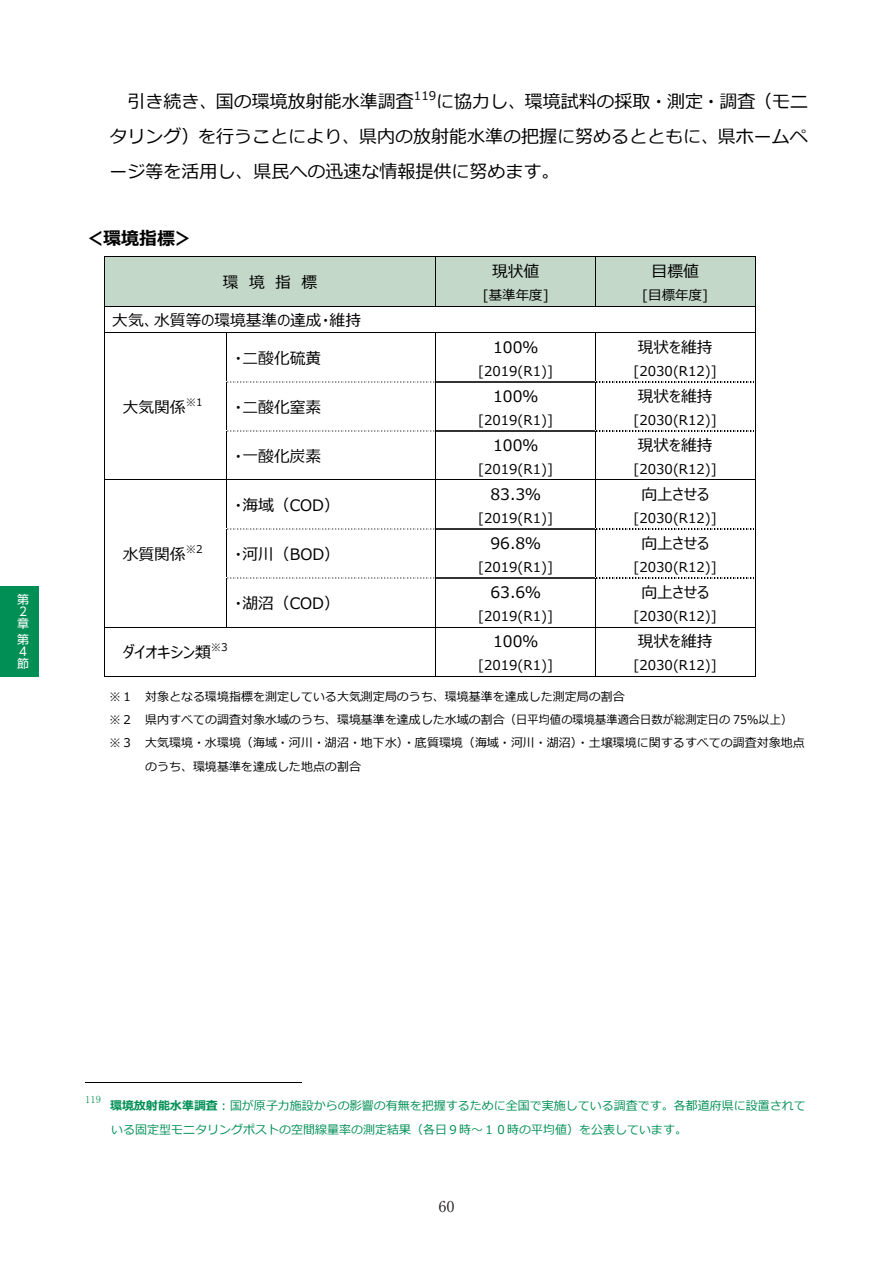
<style>
.page{position:relative;width:893px;height:1263px;background:#fff}
.page>*{position:absolute;margin:0;border:0;box-sizing:border-box;transform-origin:0 0}
.t1{font:18px/35.1px "Meiryo";color:#000;text-align:justify}
.t2{font:700 18px "Meiryo";color:#000}
.t3{font:15.75px "Meiryo UI";color:#000}
.t4{font:15px "Ryumin Pr 6";color:#231f20}
.t5{font:13.5px "Meiryo UI";color:#000}
.t6{font:12px "Meiryo";color:#000}
.t7{font:12px/23.4px "Meiryo";color:#018f55}
.t8{font:12px/12px "UD Shin Go Pr 6";color:#fff}
.t9{font:10.5px "Meiryo UI";color:#000}
.t10{font:10.5px "MS Mincho";color:#018f55}
.s1{font-weight:700}
</style>
<div class="page">
<div style="left:105px;top:257px;width:331px;height:49px;background:#c3d8c8"></div>
<div style="left:436px;top:257px;width:159px;height:49px;background:#c3d8c8"></div>
<div style="left:596px;top:257px;width:159px;height:49px;background:#c3d8c8"></div>
<hr style="left:104px;top:257px;width:651px;height:1px;background:#000">
<hr style="left:104px;top:257px;width:1px;height:49px;background:#000">
<hr style="left:436px;top:257px;width:1px;height:49px;background:#000">
<hr style="left:595px;top:257px;width:1px;height:49px;background:#000">
<hr style="left:755px;top:257px;width:1px;height:49px;background:#000">
<hr style="left:104px;top:306px;width:651px;height:1px;background:#000">
<svg style="left:104px;top:307px;width:1px;height:25px"></svg>
<svg style="left:755px;top:306px;width:1px;height:26px"></svg>
<hr style="left:104px;top:332px;width:651px;height:1px;background:#000">
<hr style="left:104px;top:333px;width:1px;height:48px;background:#000">
<hr style="left:226px;top:333px;width:1px;height:48px;background:#000">
<hr style="left:436px;top:333px;width:1px;height:48px;background:#000">
<hr style="left:595px;top:333px;width:1px;height:48px;background:#000">
<hr style="left:755px;top:333px;width:1px;height:48px;background:#000">
<svg style="left:227px;top:381px;width:529px;height:1px"></svg>
<hr style="left:104px;top:382px;width:1px;height:48px;background:#000">
<hr style="left:226px;top:382px;width:1px;height:48px;background:#000">
<hr style="left:436px;top:382px;width:1px;height:48px;background:#000">
<hr style="left:595px;top:382px;width:1px;height:48px;background:#000">
<hr style="left:755px;top:382px;width:1px;height:48px;background:#000">
<svg style="left:227px;top:430px;width:529px;height:1px"></svg>
<hr style="left:104px;top:431px;width:1px;height:49px;background:#000">
<hr style="left:226px;top:431px;width:1px;height:49px;background:#000">
<hr style="left:436px;top:431px;width:1px;height:49px;background:#000">
<hr style="left:595px;top:431px;width:1px;height:49px;background:#000">
<hr style="left:755px;top:431px;width:1px;height:49px;background:#000">
<hr style="left:104px;top:480px;width:651px;height:1px;background:#000">
<hr style="left:104px;top:480px;width:1px;height:48px;background:#000">
<hr style="left:226px;top:480px;width:1px;height:48px;background:#000">
<hr style="left:436px;top:480px;width:1px;height:48px;background:#000">
<hr style="left:595px;top:480px;width:1px;height:48px;background:#000">
<hr style="left:755px;top:480px;width:1px;height:48px;background:#000">
<svg style="left:227px;top:528px;width:529px;height:1px"></svg>
<hr style="left:104px;top:529px;width:1px;height:49px;background:#000">
<hr style="left:226px;top:529px;width:1px;height:49px;background:#000">
<hr style="left:436px;top:529px;width:1px;height:49px;background:#000">
<hr style="left:595px;top:529px;width:1px;height:49px;background:#000">
<hr style="left:755px;top:529px;width:1px;height:49px;background:#000">
<svg style="left:227px;top:578px;width:527px;height:1px"></svg>
<hr style="left:104px;top:578px;width:1px;height:49px;background:#000">
<hr style="left:226px;top:578px;width:1px;height:49px;background:#000">
<hr style="left:436px;top:578px;width:1px;height:49px;background:#000">
<hr style="left:595px;top:578px;width:1px;height:49px;background:#000">
<hr style="left:755px;top:578px;width:1px;height:49px;background:#000">
<hr style="left:104px;top:627px;width:651px;height:1px;background:#000">
<hr style="left:104px;top:627px;width:1px;height:49px;background:#000">
<hr style="left:104px;top:676px;width:332px;height:1px;background:#000">
<hr style="left:436px;top:627px;width:1px;height:49px;background:#000">
<hr style="left:436px;top:676px;width:159px;height:1px;background:#000">
<hr style="left:595px;top:627px;width:1px;height:49px;background:#000">
<hr style="left:596px;top:676px;width:159px;height:1px;background:#000">
<hr style="left:755px;top:627px;width:1px;height:49px;background:#000">
<hr style="left:85px;top:1082px;width:216px;height:1px;background:#000">
<div style="left:0;top:586px;width:38px;height:91px;background:#018f55"></div>
<p class="t8" style="left:17px;top:593px;width:13px">第<br>2章</p>
<p class="t8" style="left:17px;top:633px;width:13px">第<br>4節</p>
<h1 class="t1" style="left:127px;top:84px;width:288px">引き続き、国の環境放射能水準調査</h1>
<p class="t6" style="left:414px;top:89px;width:24px">119</p>
<h1 class="t1" style="left:109px;top:84px;width:700px;text-indent:327px">に協⼒し、環境試料の採取・測定・調査（モニタリング）を⾏うことにより、県内の放射能水準の把握に努めるとともに、県ホームページ等を活用し、県⺠への迅速な情報提供に努めます。</h1>
<h1 class="t2" style="left:85px;top:228px;width:109px">＜環境指標＞</h1>
<h2 class="t3" style="left:223px;top:271px;width:96px">環 境 指 標</h2>
<h2 class="t3" style="left:112px;top:309px;width:250px">⼤気、⽔質等の環境基準の達成・維持</h2>
<h2 class="t3" style="left:123px;top:396px;width:64px">⼤気関係</h2>
<p class="t9" style="left:186px;top:394px;width:19px">※1</p>
<h2 class="t3" style="left:123px;top:543px;width:64px">⽔質関係</h2>
<p class="t9" style="left:186px;top:541px;width:19px">※2</p>
<h2 class="t3" style="left:235px;top:347px;width:88px">・⼆酸化硫⻩</h2>
<h2 class="t3" style="left:235px;top:396px;width:88px">・⼆酸化窒素</h2>
<h2 class="t3" style="left:235px;top:445px;width:88px">・⼀酸化炭素</h2>
<h2 class="t3" style="left:235px;top:494px;width:107px">・海域（COD）</h2>
<h2 class="t3" style="left:235px;top:543px;width:107px">・河川（BOD）</h2>
<h2 class="t3" style="left:235px;top:592px;width:107px">・湖沼（COD）</h2>
<h2 class="t3" style="left:492px;top:260px;width:49px">現状値</h2>
<p class="t5" style="left:483px;top:286px;width:67px">[基準年度]</p>
<h2 class="t3" style="left:493px;top:336px;width:47px">100％</h2>
<p class="t5" style="left:478px;top:362px;width:76px">[2019(R1)]</p>
<h2 class="t3" style="left:493px;top:385px;width:47px">100％</h2>
<p class="t5" style="left:478px;top:411px;width:76px">[2019(R1)]</p>
<h2 class="t3" style="left:493px;top:434px;width:47px">100％</h2>
<p class="t5" style="left:478px;top:460px;width:76px">[2019(R1)]</p>
<h2 class="t3" style="left:490px;top:483px;width:52px">83.3％</h2>
<p class="t5" style="left:478px;top:509px;width:76px">[2019(R1)]</p>
<h2 class="t3" style="left:490px;top:532px;width:52px">96.8％</h2>
<p class="t5" style="left:478px;top:558px;width:76px">[2019(R1)]</p>
<h2 class="t3" style="left:490px;top:581px;width:52px">63.6％</h2>
<p class="t5" style="left:478px;top:607px;width:76px">[2019(R1)]</p>
<h2 class="t3" style="left:123px;top:641px;width:90px">ダイオキシン類</h2>
<p class="t9" style="left:211px;top:639px;width:19px">※3</p>
<h2 class="t3" style="left:493px;top:630px;width:47px">100％</h2>
<p class="t5" style="left:478px;top:656px;width:76px">[2019(R1)]</p>
<h2 class="t3" style="left:652px;top:260px;width:49px">⽬標値</h2>
<p class="t5" style="left:642px;top:286px;width:67px">[⽬標年度]</p>
<h2 class="t3" style="left:638px;top:336px;width:76px">現状を維持</h2>
<p class="t5" style="left:634px;top:362px;width:85px">[2030(R12)]</p>
<h2 class="t3" style="left:638px;top:385px;width:76px">現状を維持</h2>
<p class="t5" style="left:634px;top:411px;width:85px">[2030(R12)]</p>
<h2 class="t3" style="left:638px;top:434px;width:76px">現状を維持</h2>
<p class="t5" style="left:634px;top:460px;width:85px">[2030(R12)]</p>
<h2 class="t3" style="left:641px;top:483px;width:69px">向上させる</h2>
<p class="t5" style="left:634px;top:509px;width:85px">[2030(R12)]</p>
<h2 class="t3" style="left:641px;top:532px;width:69px">向上させる</h2>
<p class="t5" style="left:634px;top:558px;width:85px">[2030(R12)]</p>
<h2 class="t3" style="left:641px;top:581px;width:69px">向上させる</h2>
<p class="t5" style="left:634px;top:607px;width:85px">[2030(R12)]</p>
<h2 class="t3" style="left:638px;top:630px;width:76px">現状を維持</h2>
<p class="t5" style="left:634px;top:656px;width:85px">[2030(R12)]</p>
<p class="t6" style="left:109px;top:689px;width:517px">※１ 対象となる環境指標を測定している大気測定局のうち、環境基準を達成した測定局の割合</p>
<p class="t6" style="left:109px;top:713px;width:685px">※２ 県内すべての調査対象水域のうち、環境基準を達成した水域の割合（⽇平均値の環境基準適合⽇数が総測定⽇の 75％以上）</p>
<p class="t6" style="left:109px;top:736px;width:697px">※３ 大気環境・水環境（海域・河川・湖沼・地下水）・底質環境（海域・河川・湖沼）・土壌環境に関するすべての調査対象地点</p>
<p class="t6" style="left:145px;top:760px;width:217px">のうち、環境基準を達成した地点の割合</p>
<p class="t10" style="left:85px;top:1094px;width:17px">119</p>
<p class="t7" style="left:110px;top:1094px;width:697px"><span class="s1">環境放射能水準調査</span>：国が原子⼒施設からの影響の有無を把握するために全国で実施している調査です。各都道府県に設置されている固定型モニタリングポストの空間線量率の測定結果（各⽇９時〜１０時の平均値）を公表しています。</p>
<p class="t4" style="left:439px;top:1195px;width:17px">60</p>
</div>
